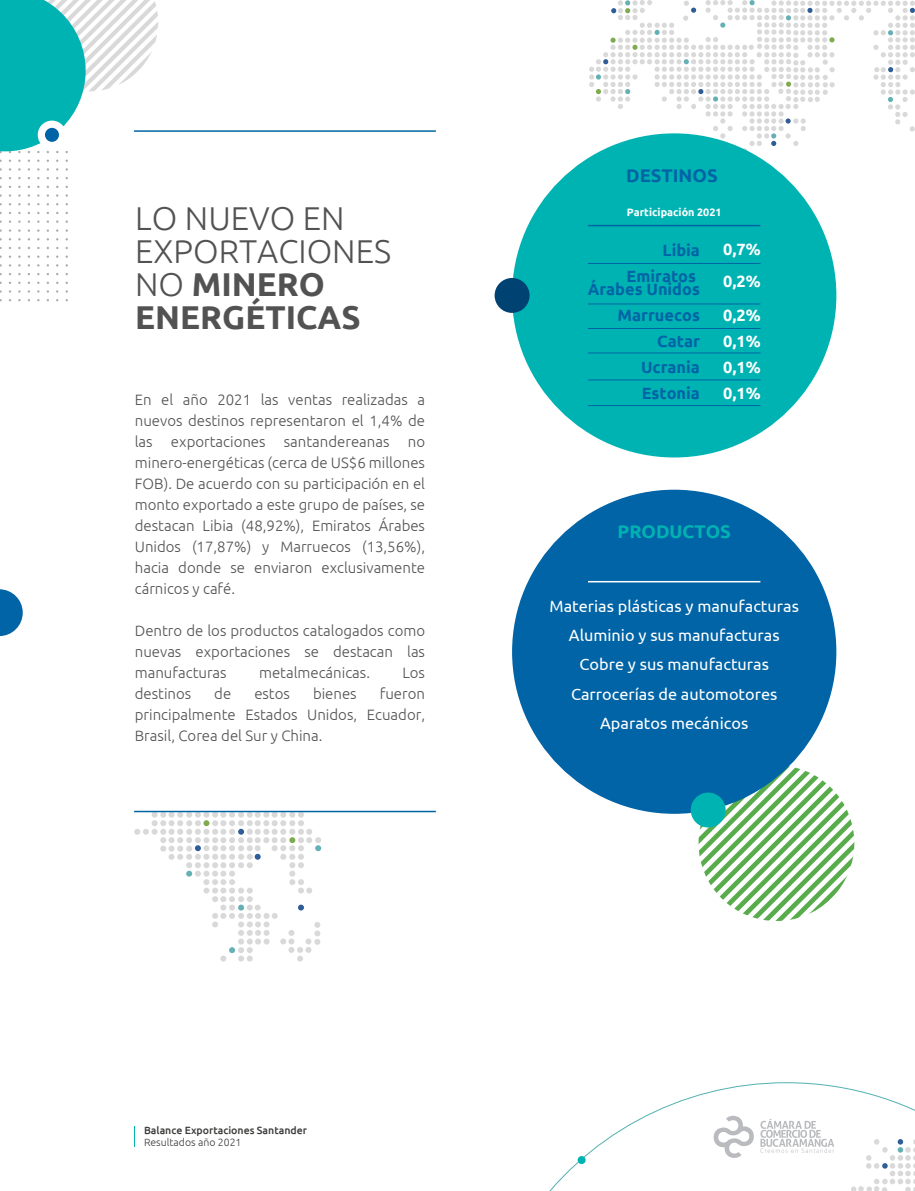
<style>
.page{position:relative;width:915px;height:1191px;background:#fff}
.page>*{position:absolute;margin:0;border:0;box-sizing:border-box;transform-origin:0 0}
.t1{font:300 33px/33px "Ubuntu";color:#525252}
.t2{font:700 18.3px "Ubuntu";color:#00b3b3}
.t3{font:700 18.3px "Ubuntu";color:#0064a6}
.t4{font:16.35px/29.4px "Ubuntu";color:#fff;text-align:center}
.t5{font:700 16.35px/13.4px "Ubuntu";color:#0064a6;text-align:right}
.t6{font:700 16.35px/31.7px "Ubuntu";color:#fff}
.t7{font:300 15px/21px "Ubuntu";color:#525252;text-align:justify}
.t8{font:700 10.8px "Ubuntu";color:#fff}
.t9{font:500 10.5px "Ubuntu";color:#3b3b3a}
.t10{font:300 10.5px "Ubuntu";color:#3b3b3a}
.s1{font-weight:700}
</style>
<div class="page">
<svg style="left:134px;top:812px;width:187px;height:149px"></svg>
<svg style="left:589px;top:0;width:325px;height:153px"></svg>
<svg style="left:150px;top:3px;width:8px;height:51px"></svg>
<svg style="left:694px;top:766px;width:161px;height:155px"></svg>
<svg style="left:0;top:0;width:150px;height:153px"></svg>
<div style="left:38px;top:121px;width:28px;height:28px;background:#fff;border-radius:50%"></div>
<div style="left:45px;top:128px;width:14px;height:14px;background:#0064a6;border-radius:50%"></div>
<svg style="left:549px;top:1082px;width:365px;height:109px"></svg>
<div style="left:577px;top:1156px;width:8px;height:8px;background:#00b3b3;border-radius:50%"></div>
<svg style="left:134px;top:1126px;width:1px;height:21px"></svg>
<svg style="left:0;top:589px;width:23px;height:47px"></svg>
<div style="left:512px;top:133px;width:324px;height:324px;background:#00b3b3;border-radius:50%"></div>
<hr style="left:588px;top:225px;width:172px;height:1px;background:#0064a3">
<hr style="left:587px;top:263px;width:173px;height:1px;background:#0064a3">
<hr style="left:587px;top:304px;width:173px;height:1px;background:#0064a3">
<hr style="left:587px;top:328px;width:173px;height:1px;background:#0064a3">
<hr style="left:587px;top:353px;width:173px;height:1px;background:#0064a3">
<hr style="left:587px;top:380px;width:173px;height:1px;background:#0064a3">
<hr style="left:587px;top:405px;width:173px;height:1px;background:#0064a3">
<div style="left:512px;top:490px;width:324px;height:324px;background:#0064a6;border-radius:50%"></div>
<hr style="left:588px;top:581px;width:172px;height:1px;background:#fff">
<hr style="left:134px;top:810px;width:302px;height:2px;background:#0064a3">
<hr style="left:134px;top:130px;width:302px;height:2px;background:#0064a3">
<div style="left:494px;top:278px;width:35px;height:35px;background:#004272;border-radius:50%"></div>
<div style="left:690px;top:792px;width:35px;height:35px;background:#00b3b3;border-radius:50%"></div>
<h1 class="t1" style="left:135px;top:200px;width:257px">LO NUEVO EN<br>EXPORTACIONES<br>NO <span class="s1">MINERO<br>ENERGÉTICAS</span></h1>
<p class="t7" style="left:135px;top:388px;width:292px">En el año 2021 las ventas realizadas a nuevos destinos representaron el 1,4% de las exportaciones santandereanas no minero-energéticas (cerca de US$6 millones FOB). De acuerdo con su participación en el monto exportado a este grupo de países, se destacan Libia (48,92%), Emiratos Árabes Unidos (17,87%) y Marruecos (13,56%), hacia donde se enviaron exclusivamente cárnicos y café.</p>
<p class="t7" style="left:135px;top:619px;width:292px">Dentro de los productos catalogados como nuevas exportaciones se destacan las manufacturas</p>
<p class="t7" style="left:259px;top:661px;width:112px">metalmecánicas.</p>
<p class="t7" style="left:402px;top:661px;width:24px">Los</p>
<p class="t7" style="left:135px;top:682px;width:58px">destinos</p>
<p class="t7" style="left:214px;top:682px;width:18px">de</p>
<p class="t7" style="left:254px;top:682px;width:37px">estos</p>
<p class="t7" style="left:313px;top:682px;width:45px">bienes</p>
<p class="t7" style="left:135px;top:682px;width:291px;text-indent:245px">fueron principalmente Estados Unidos, Ecuador, Brasil, Corea del Sur y China.</p>
<p class="t3" style="left:626px;top:165px;width:93px">DESTINOS</p>
<p class="t8" style="left:626px;top:206px;width:96px">Participación 2021</p>
<p class="t5" style="left:662px;top:243px;width:39px">Libia</p>
<p class="t5" style="left:587px;top:269px;width:114px">Emiratos<br>Árabes Unidos</p>
<p class="t6" style="left:723px;top:233px;width:39px">0,7%<br>0,2%</p>
<p class="t5" style="left:617px;top:308px;width:84px">Marruecos</p>
<p class="t6" style="left:723px;top:299px;width:39px">0,2%</p>
<p class="t5" style="left:657px;top:334px;width:44px">Catar</p>
<p class="t6" style="left:723px;top:325px;width:39px">0,1%</p>
<p class="t5" style="left:640px;top:360px;width:60px">Ucrania</p>
<p class="t6" style="left:723px;top:351px;width:39px">0,1%</p>
<p class="t5" style="left:641px;top:386px;width:60px">Estonia</p>
<p class="t6" style="left:723px;top:377px;width:39px">0,1%</p>
<p class="t2" style="left:617px;top:521px;width:115px">PRODUCTOS</p>
<p class="t4" style="left:549px;top:590px;width:251px">Materias plásticas y manufacturas<br>Aluminio y sus manufacturas<br>Cobre y sus manufacturas<br>Carrocerías de automotores<br>Aparatos mecánicos</p>
<p class="t9" style="left:144px;top:1123px;width:164px">Balance Exportaciones Santander</p>
<p class="t10" style="left:144px;top:1136px;width:99px">Resultados año 2021</p>
</div>
